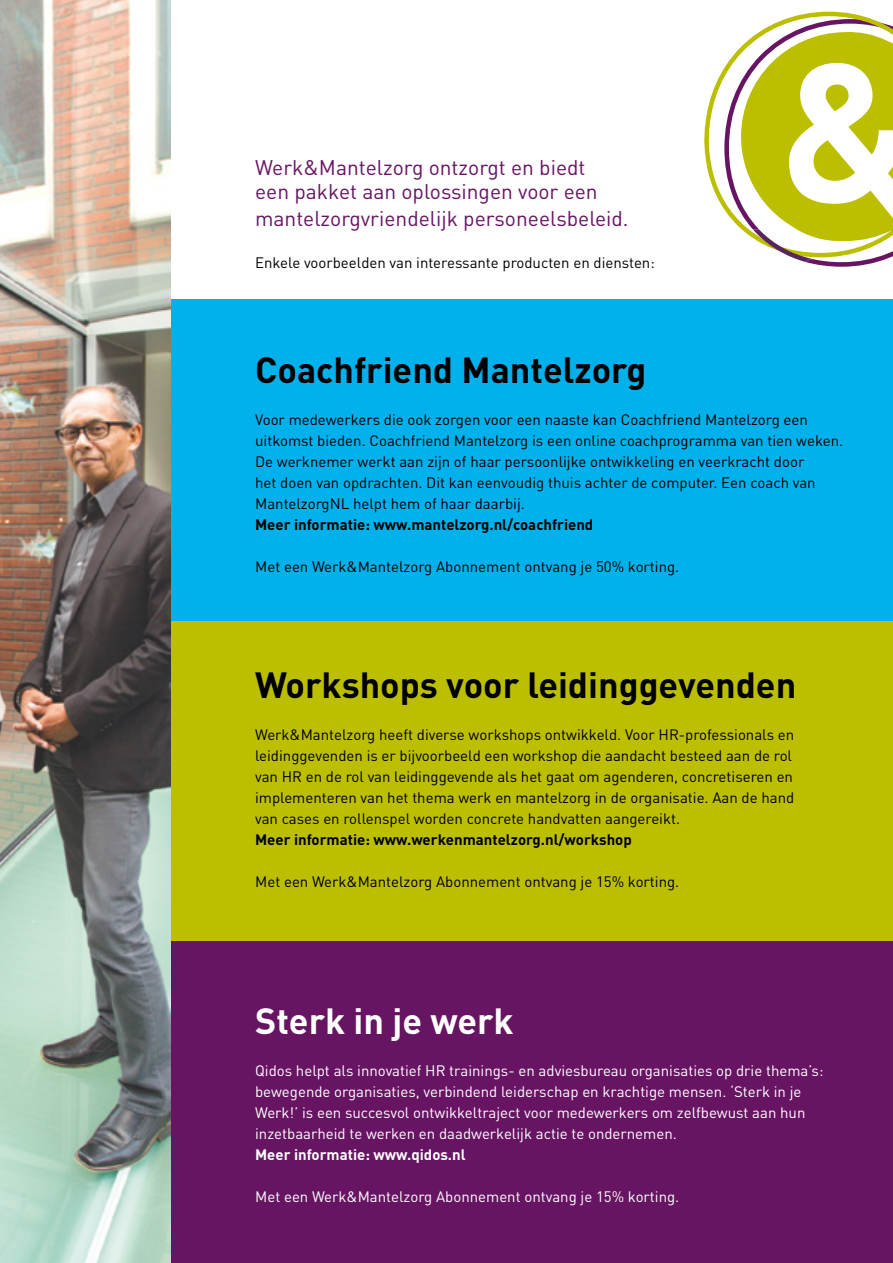
<style>
.page{position:relative;width:893px;height:1263px;background:#fff}
.page>*{position:absolute;margin:0;border:0;box-sizing:border-box;transform-origin:0 0}
.t1{font:700 36px "DIN";color:#000}
.t2{font:700 36px "DIN";color:#fff}
.t3{font:21px/24px "DIN";color:#671463}
.t4{font:15px/21px "DIN";color:#000}
.t5{font:15px/21px "DIN";color:#fff}
.t6{font:700 15px "DIN";color:#000}
.t7{font:700 15px "DIN";color:#fff}
</style>
<div class="page">
<div style="left:102px;top:621px;width:791px;height:321px;background:#bcbe00"></div>
<div style="left:102px;top:942px;width:791px;height:321px;background:#671463"></div>
<div style="left:102px;top:300px;width:791px;height:321px;background:#00b1eb"></div>
<svg style="left:705px;top:12px;width:167px;height:197px"></svg>
<svg style="left:724px;top:19px;width:169px;height:248px"></svg>
<svg style="left:704px;top:125px;width:7px;height:40px"></svg>
<img style="left:0;top:0;width:170px;height:1263px">
<h2 class="t3" style="left:255px;top:155px;width:344px">Werk&amp;Mantelzorg ontzorgt en biedt een pakket aan oplossingen voor een</h2>
<h2 class="t3" style="left:255px;top:206px;width:375px">mantelzorgvriendelijk personeelsbeleid.</h2>
<p class="t4" style="left:255px;top:251px;width:401px">Enkele voorbeelden van interessante producten en diensten:</p>
<h1 class="t1" style="left:255px;top:347px;width:393px">Coachfriend Mantelzorg</h1>
<p class="t4" style="left:255px;top:409px;width:590px">Voor medewerkers die ook zorgen voor een naaste kan Coachfriend Mantelzorg een uitkomst bieden. Coachfriend Mantelzorg is een online coachprogramma van tien weken.<br>De werknemer werkt aan zijn of haar persoonlijke ontwikkeling en veerkracht door<br>het doen van opdrachten. Dit kan eenvoudig thuis achter de computer. Een coach van MantelzorgNL helpt hem of haar daarbij.</p>
<p class="t6" style="left:255px;top:515px;width:340px">Meer informatie: www.mantelzorg.nl/coachfriend</p>
<p class="t4" style="left:255px;top:556px;width:426px">Met een Werk&amp;Mantelzorg Abonnement ontvang je 50% korting.</p>
<h1 class="t1" style="left:255px;top:662px;width:543px">Workshops voor leidinggevenden</h1>
<p class="t4" style="left:255px;top:724px;width:541px">Werk&amp;Mantelzorg heeft diverse workshops ontwikkeld. Voor HR-professionals en leidinggevenden is er bijvoorbeeld een workshop die aandacht besteed aan de rol van HR en de rol van leidinggevende als het gaat om agenderen, concretiseren en implementeren van het thema werk en mantelzorg in de organisatie. Aan de hand van cases en rollenspel worden concrete handvatten aangereikt.</p>
<p class="t6" style="left:255px;top:830px;width:378px">Meer informatie: www.werkenmantelzorg.nl/workshop</p>
<p class="t4" style="left:255px;top:871px;width:426px">Met een Werk&amp;Mantelzorg Abonnement ontvang je 15% korting.</p>
<h1 class="t2" style="left:255px;top:998px;width:260px">Sterk in je werk</h1>
<p class="t5" style="left:255px;top:1060px;width:570px">Qidos helpt als innovatief HR trainings- en adviesbureau organisaties op drie thema’s: bewegende organisaties, verbindend leiderschap en krachtige mensen. ‘Sterk in je Werk!’ is een succesvol ontwikkeltraject voor medewerkers om zelfbewust aan hun inzetbaarheid te werken en daadwerkelijk actie te ondernemen.</p>
<p class="t7" style="left:255px;top:1145px;width:212px">Meer informatie: www.qidos.nl</p>
<p class="t5" style="left:255px;top:1186px;width:426px">Met een Werk&amp;Mantelzorg Abonnement ontvang je 15% korting.</p>
</div>
